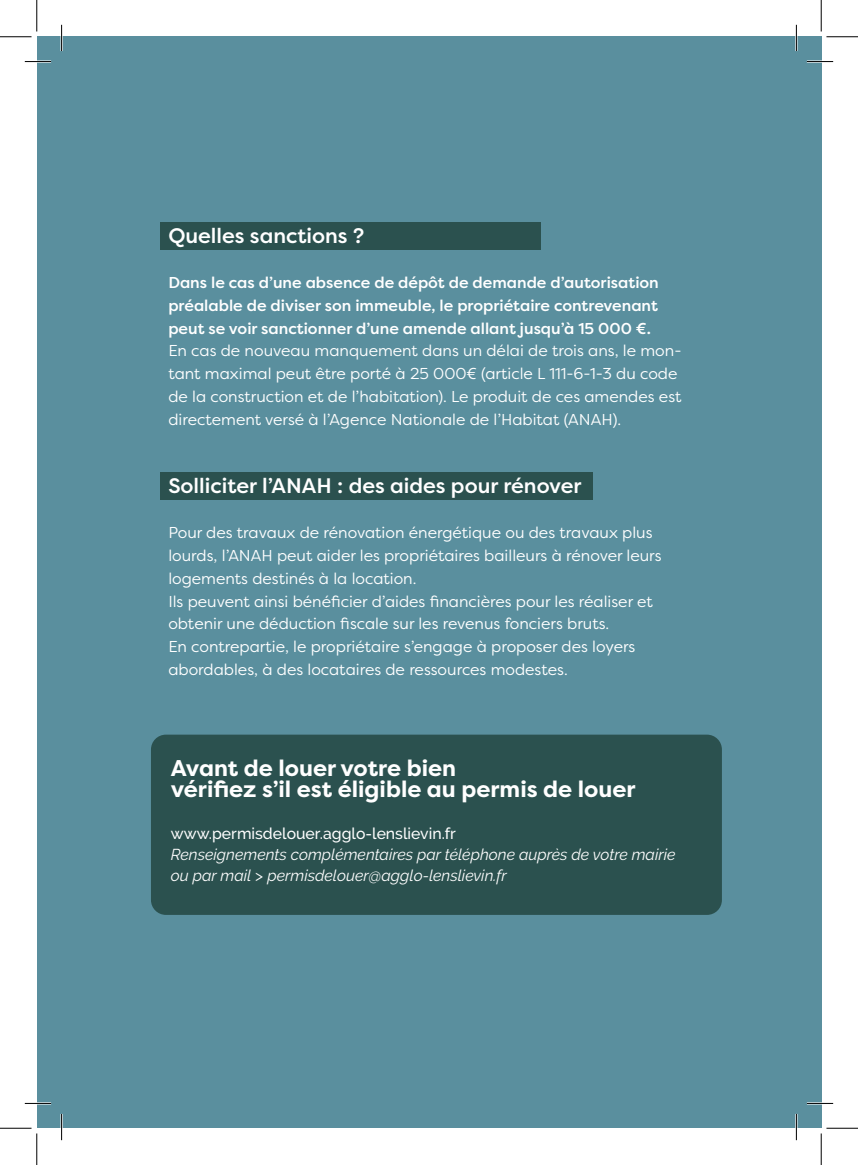
<style>
.page{position:relative;width:858px;height:1165px;background:#fff}
.page>*{position:absolute;margin:0;border:0;box-sizing:border-box;transform-origin:0 0}
.t1{font:700 22.75px/21px "Filson Pro";color:#fff}
.t2{font:500 21px "Filson Pro";color:#fff}
.t3{font:15.75px/22.8px "Filson Pro";color:#fff}
.t4{font:500 15.75px/22.8px "Filson Pro";color:#fff;text-align:justify}
.t5{font:italic 15.75px/21px "Raleway";color:#fff}
.t6{font:500 15.75px "Raleway";color:#fff}
</style>
<div class="page">
<div style="left:37px;top:37px;width:784px;height:1091px;background:#5a8f9e"></div>
<div style="left:160px;top:223px;width:380px;height:27px;background:#2b514f"></div>
<div style="left:160px;top:472px;width:432px;height:27px;background:#2b514f"></div>
<div style="left:151px;top:735px;width:570px;height:180px;background:#2b514f;border-radius:15px"></div>
<hr style="left:25px;top:60px;width:26px;height:3px;background:#fff">
<hr style="left:806px;top:60px;width:26px;height:3px;background:#fff">
<hr style="left:25px;top:1102px;width:26px;height:2px;background:#fff">
<hr style="left:806px;top:1102px;width:26px;height:2px;background:#fff">
<hr style="left:60px;top:25px;width:3px;height:26px;background:#fff">
<hr style="left:60px;top:1114px;width:3px;height:26px;background:#fff">
<hr style="left:795px;top:25px;width:2px;height:26px;background:#fff">
<hr style="left:795px;top:1114px;width:2px;height:26px;background:#fff">
<svg style="left:25px;top:61px;width:26px;height:1px"></svg>
<svg style="left:806px;top:61px;width:26px;height:1px"></svg>
<svg style="left:25px;top:1103px;width:26px;height:1px"></svg>
<svg style="left:806px;top:1103px;width:26px;height:1px"></svg>
<svg style="left:61px;top:25px;width:1px;height:26px"></svg>
<svg style="left:61px;top:1114px;width:1px;height:26px"></svg>
<svg style="left:795px;top:25px;width:1px;height:26px"></svg>
<svg style="left:795px;top:1114px;width:1px;height:26px"></svg>
<hr style="left:0;top:36px;width:32px;height:1px;background:#000">
<hr style="left:826px;top:36px;width:31px;height:1px;background:#000">
<hr style="left:0;top:1128px;width:32px;height:1px;background:#000">
<hr style="left:826px;top:1128px;width:31px;height:1px;background:#000">
<hr style="left:36px;top:0;width:1px;height:32px;background:#000">
<hr style="left:36px;top:1133px;width:1px;height:32px;background:#000">
<hr style="left:820px;top:0;width:1px;height:32px;background:#000">
<hr style="left:820px;top:1133px;width:1px;height:32px;background:#000">
<h2 class="t2" style="left:168px;top:221px;width:197px">Quelles sanctions ?</h2>
<p class="t4" style="left:168px;top:271px;width:492px">Dans le cas d’une absence de dépôt de demande d’autorisation préalable de diviser son immeuble, le propriétaire contrevenant peut se voir sanctionner d’une amende allant jusqu’à 15 000 €.</p>
<p class="t3" style="left:168px;top:339px;width:514px">En cas de nouveau manquement dans un délai de trois ans, le mon&shy;tant maximal peut être porté à 25 000€ (article L 111-6-1-3 du code de la construction et de l’habitation). Le produit de ces amendes est directement versé à l’Agence Nationale de l’Habitat (ANAH).</p>
<h2 class="t2" style="left:168px;top:471px;width:414px">Solliciter l’ANAH : des aides pour rénover</h2>
<p class="t3" style="left:168px;top:521px;width:494px">Pour des travaux de rénovation énergétique ou des travaux plus lourds, l’ANAH peut aider les propriétaires bailleurs à rénover leurs logements destinés à la location.<br>Ils peuvent ainsi bénéficier d’aides financières pour les réaliser et obtenir une déduction fiscale sur les revenus fonciers bruts.<br>En contrepartie, le propriétaire s’engage à proposer des loyers abordables, à des locataires de ressources modestes.</p>
<h1 class="t1" style="left:171px;top:758px;width:466px">Avant de louer votre bien<br>vérifiez s’il est éligible au permis de louer</h1>
<p class="t6" style="left:171px;top:824px;width:286px">www.permisdelouer.agglo-lenslievin.fr</p>
<p class="t5" style="left:171px;top:844px;width:506px">Renseignements complémentaires par téléphone auprès de votre mairie ou par mail &gt; permisdelouer@agglo-lenslievin.fr</p>
</div>
